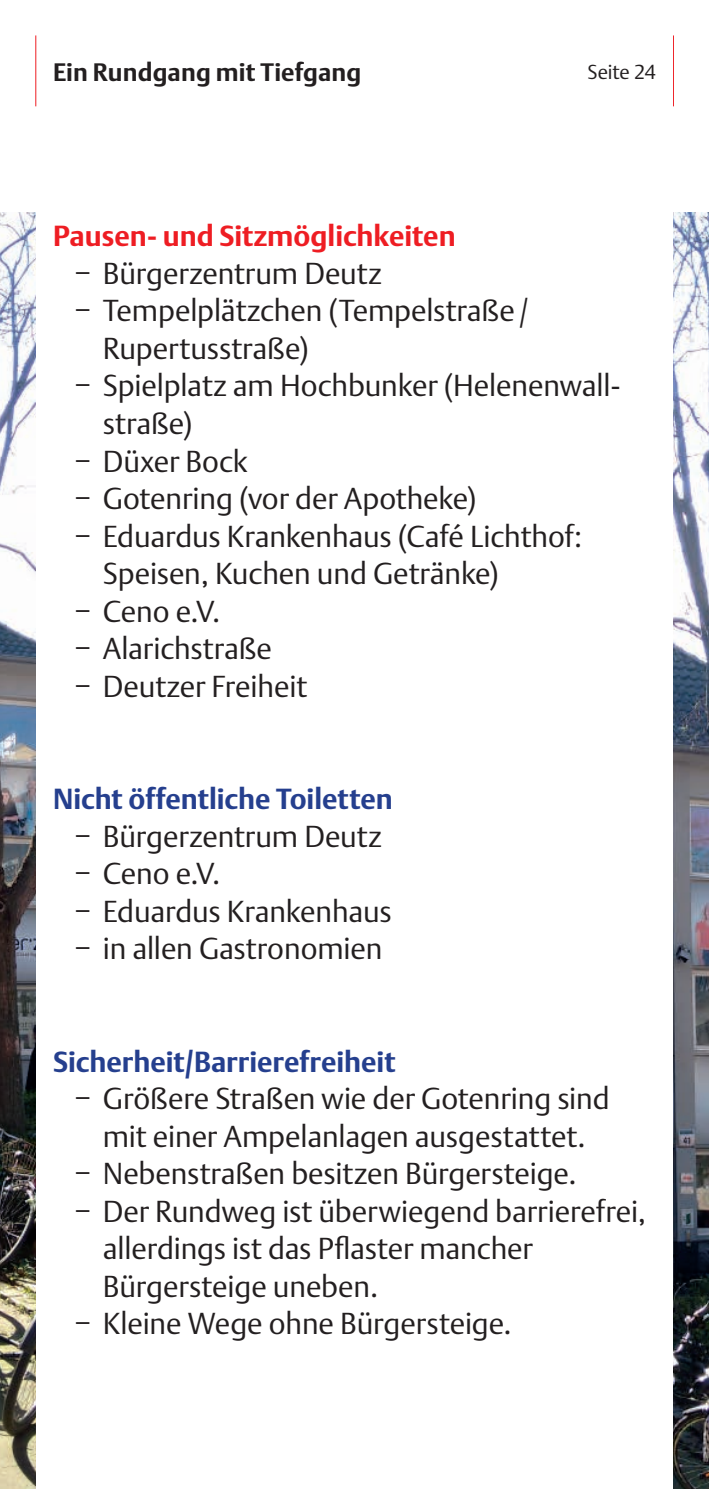
<style>
.page{position:relative;width:709px;height:1489px;background:#fff}
.page>*{position:absolute;margin:0;border:0;box-sizing:border-box;transform-origin:0 0}
.t1{font:30px/37.5px "DTL Argo T Light";letter-spacing:-.005em;color:#231f20}
.t2{font:700 28.75px "DTL Argo T";color:#253f8e}
.t3{font:700 28.75px "DTL Argo T";letter-spacing:-.005em;color:#ee1d23}
.t4{font:700 25px "DTL Argo T";letter-spacing:.005em;color:#231f20}
.t5{font:20px "DTL Argo T Light";letter-spacing:-.01em;color:#231f20}
</style>
<div class="page">
<hr style="left:35px;top:35px;width:1px;height:71px;background:#ee1d23">
<hr style="left:673px;top:35px;width:1px;height:71px;background:#ee1d23">
<img style="left:0;top:213px;width:35px;height:1275px">
<img style="left:673px;top:213px;width:36px;height:1275px">
<p class="t4" style="left:53px;top:57px;width:310px">Ein Rundgang mit Tiefgang</p>
<p class="t5" style="left:587px;top:60px;width:70px">Seite 24</p>
<h2 class="t3" style="left:53px;top:219px;width:404px">Pausen- und Sitzmöglichkeiten</h2>
<p class="t1" style="left:74px;top:254px;width:309px">− Bürgerzentrum Deutz</p>
<p class="t1" style="left:74px;top:292px;width:456px">− Tempelplätzchen (Tempelstraße /</p>
<p class="t1" style="left:103px;top:329px;width:208px">Rupertusstraße)</p>
<p class="t1" style="left:74px;top:367px;width:547px">− Spielplatz am Hochbunker (Helenenwall-</p>
<p class="t1" style="left:74px;top:404px;width:509px;text-indent:28px">straße)<br>− Düxer Bock<br>− Gotenring (vor der Apotheke)<br>− Eduardus Krankenhaus (Café Lichthof:</p>
<p class="t1" style="left:74px;top:554px;width:426px;text-indent:28px">Speisen, Kuchen und Getränke) − Ceno e.V.<br>− Alarichstraße<br>− Deutzer Freiheit</p>
<h2 class="t2" style="left:53px;top:782px;width:341px">Nicht öffentliche Toiletten</h2>
<p class="t1" style="left:74px;top:817px;width:319px">− Bürgerzentrum Deutz − Ceno e.V.<br>− Eduardus Krankenhaus − in allen Gastronomien</p>
<h2 class="t2" style="left:53px;top:1044px;width:344px">Sicherheit/Barrierefreiheit</h2>
<p class="t1" style="left:74px;top:1079px;width:537px">− Größere Straßen wie der Gotenring sind</p>
<p class="t1" style="left:74px;top:1117px;width:573px;text-indent:28px">mit einer Ampelanlagen ausgestattet.<br>− Nebenstraßen besitzen Bürgersteige.<br>− Der Rundweg ist überwiegend barrierefrei,</p>
<p class="t1" style="left:103px;top:1229px;width:432px">allerdings ist das Pfaster mancher</p>
<p class="t1" style="left:103px;top:1267px;width:277px">Bürgersteige uneben.</p>
<p class="t1" style="left:74px;top:1304px;width:439px">− Kleine Wege ohne Bürgersteige.</p>
</div>
